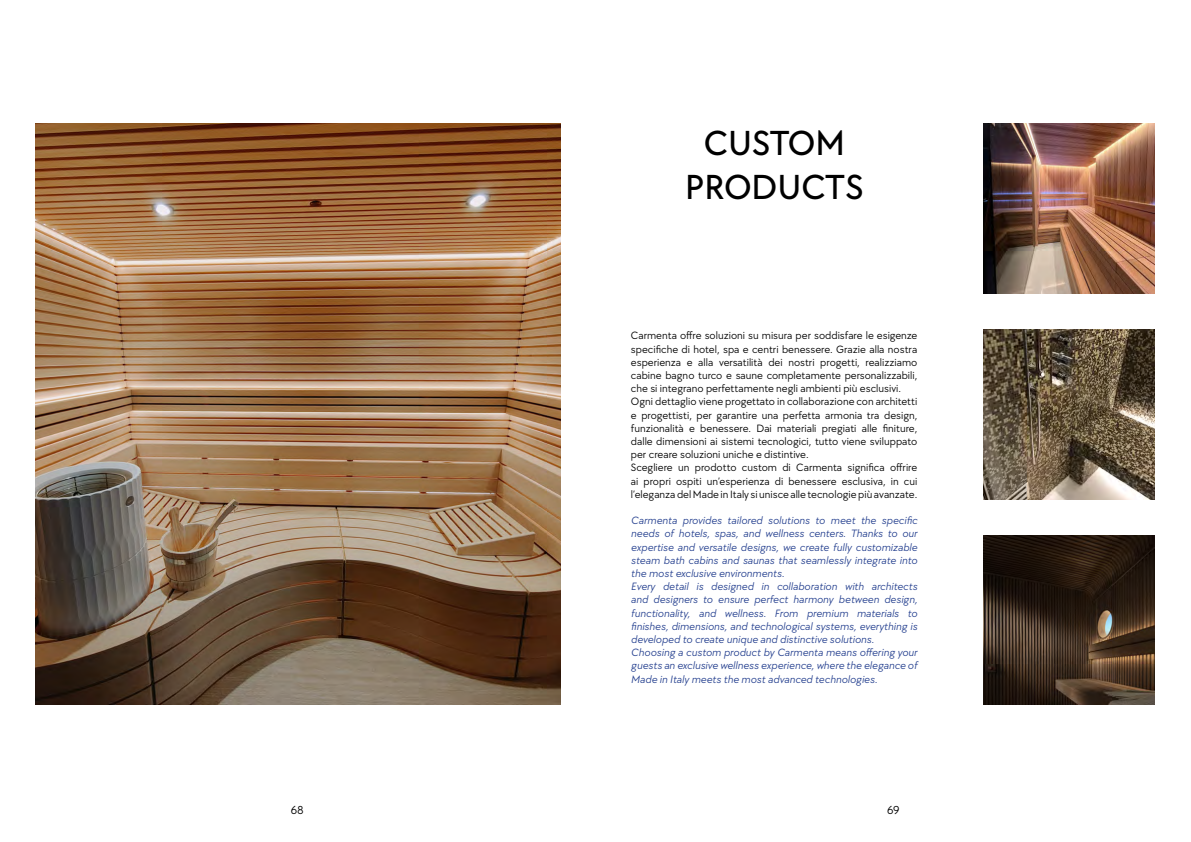
<style>
.page{position:relative;width:1191px;height:842px;background:#fff}
.page>*{position:absolute;margin:0;border:0;box-sizing:border-box;transform-origin:0 0}
.t1{font:500 36px/43.2px "TT Chocolates Trl";color:#000;text-align:center}
.t2{font:12px "TT Chocolates Trl";color:#000}
.t3{font:11px/13.2px "TT Chocolates Trl";color:#000}
.t4{font:italic 11px/13.2px "TT Chocolates Trl";color:#25408f}
</style>
<div class="page">
<img style="left:36px;top:124px;width:524px;height:581px">
<img style="left:984px;top:536px;width:170px;height:169px">
<img style="left:984px;top:329px;width:170px;height:170px">
<img style="left:984px;top:124px;width:170px;height:170px">
<h1 class="t1" style="left:685px;top:120px;width:180px">CUSTOM<br>PRODUCTS</h1>
<p class="t3" style="left:631px;top:329px;width:288px">Carmenta offre soluzioni su misura per soddisfare le esigenze specifiche di hotel, spa e centri benessere. Grazie alla nostra esperienza e alla versatilità dei nostri progetti, realizziamo cabine bagno turco e saune completamente personalizzabili, che si integrano perfettamente negli ambienti più esclusivi.<br>Ogni dettaglio viene progettato in collaborazione con architetti e progettisti, per garantire una perfetta armonia tra design, funzionalità e benessere. Dai materiali pregiati alle finiture, dalle dimensioni ai sistemi tecnologici, tutto viene sviluppato per creare soluzioni uniche e distintive.<br>Scegliere un prodotto custom di Carmenta significa offrire ai propri ospiti un’esperienza di benessere esclusiva, in cui l’eleganza del Made in Italy si unisce alle tecnologie più avanzate.</p>
<p class="t4" style="left:631px;top:514px;width:288px">Carmenta provides tailored solutions to meet the specific needs of hotels, spas, and wellness centers. Thanks to our expertise and versatile designs, we create fully customizable steam bath cabins and saunas that seamlessly integrate into the most exclusive environments.<br>Every detail is designed in collaboration with architects and designers to ensure perfect harmony between design, functionality, and wellness. From premium materials to finishes, dimensions, and technological systems, everything is developed to create unique and distinctive solutions.<br>Choosing a custom product by Carmenta means offering your guests an exclusive wellness experience, where the elegance of Made in Italy meets the most advanced technologies.</p>
<p class="t2" style="left:291px;top:802px;width:14px">68</p>
<p class="t2" style="left:887px;top:802px;width:14px">69</p>
</div>
